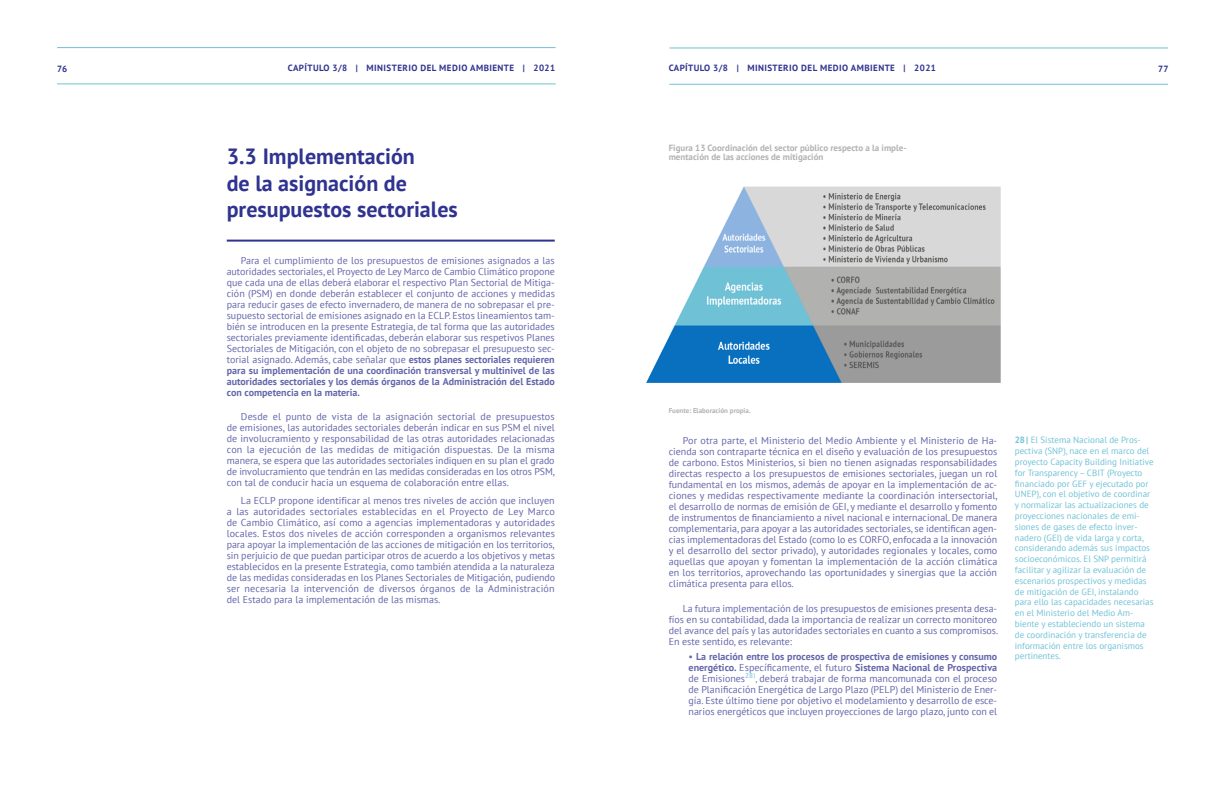
<style>
.page{position:relative;width:1224px;height:792px;background:#fff}
.page>*{position:absolute;margin:0;border:0;box-sizing:border-box;transform-origin:0 0}
.t1{font:700 22px/26.4px "PT Sans";color:#30338f}
.t2{font:10px/11px "PT Sans";color:#6466ab;text-align:justify}
.t3{font:9px/10.8px "PT Sans";color:#70c2d7}
.t4{font:700 9px "PT Sans";letter-spacing:.05em;color:#30338f}
.t5{font:700 9px/9px "PT Sans";color:#b3b2b2}
.t6{font:700 7px "PT Sans";color:#b3b2b2}
.s1{font-weight:700}
.s2{font-size:9px}
</style>
<div class="page">
<hr style="left:669px;top:84px;width:499px;height:1px;background:#70c2d7">
<hr style="left:669px;top:47px;width:499px;height:1px;background:#70c2d7">
<hr style="left:57px;top:83px;width:499px;height:1px;background:#70c2d7">
<hr style="left:57px;top:47px;width:499px;height:1px;background:#70c2d7">
<hr style="left:227px;top:240px;width:328px;height:2px;background:#30338f">
<img style="left:646px;top:186px;width:355px;height:197px">
<p class="t4" style="left:57px;top:63px;width:12px">76</p>
<p class="t4" style="left:288px;top:62px;width:269px">CAPÍTULO 3/8 | MINISTERIO DEL MEDIO AMBIENTE | 2021</p>
<p class="t4" style="left:669px;top:62px;width:269px">CAPÍTULO 3/8 | MINISTERIO DEL MEDIO AMBIENTE | 2021</p>
<p class="t4" style="left:1158px;top:63px;width:12px">77</p>
<h1 class="t1" style="left:227px;top:143px;width:233px">3.3 Implementación<br>de la asignación de presupuestos sectoriales</h1>
<p class="t2" style="left:227px;top:255px;width:330px;text-indent:14px">Para el cumplimiento de los presupuestos de emisiones asignados a las autoridades sectoriales, el Proyecto de Ley Marco de Cambio Climático propone que cada una de ellas deberá elaborar el respectivo Plan Sectorial de Mitiga&shy;ción (PSM) en donde deberán establecer el conjunto de acciones y medidas para reducir gases de efecto invernadero, de manera de no sobrepasar el pre&shy;supuesto sectorial de emisiones asignado en la ECLP. Estos lineamientos tam&shy;bién se introducen en la presente Estrategia, de tal forma que las autoridades sectoriales previamente identificadas, deberán elaborar sus respetivos Planes Sectoriales de Mitigación, con el objeto de no sobrepasar el presupuesto sec&shy;torial asignado. Además, cabe señalar que <span class="s1">estos planes sectoriales requieren para su implementación de una coordinación transversal y multinivel de las autoridades sectoriales y los demás órganos de la Administración del Estado con competencia en la materia.</span></p>
<p class="t2" style="left:227px;top:411px;width:330px;text-indent:14px">Desde el punto de vista de la asignación sectorial de presupuestos de emisiones, las autoridades sectoriales deberán indicar en sus PSM el nivel de involucramiento y responsabilidad de las otras autoridades relacionadas con la ejecución de las medidas de mitigación dispuestas. De la misma manera, se espera que las autoridades sectoriales indiquen en su plan el grado de involucramiento que tendrán en las medidas consideradas en los otros PSM, con tal de conducir hacia un esquema de colaboración entre ellas.</p>
<p class="t2" style="left:227px;top:495px;width:330px;text-indent:14px">La ECLP propone identificar al menos tres niveles de acción que incluyen a las autoridades sectoriales establecidas en el Proyecto de Ley Marco de Cambio Climático, así como a agencias implementadoras y autoridades locales. Estos dos niveles de acción corresponden a organismos relevantes para apoyar la implementación de las acciones de mitigación en los territorios, sin perjuicio de que puedan participar otros de acuerdo a los objetivos y metas establecidos en la presente Estrategia, como también atendida a la naturaleza de las medidas consideradas en los Planes Sectoriales de Mitigación, pudiendo ser necesaria la intervención de diversos órganos de la Administración del Estado para la implementación de las mismas.</p>
<p class="t5" style="left:669px;top:143px;width:239px">Figura 13 Coordinación del sector público respecto a la imple&shy;mentación de las acciones de mitigación</p>
<p class="t6" style="left:669px;top:406px;width:84px">Fuente: Elaboración propia.</p>
<p class="t2" style="left:669px;top:435px;width:331px;text-indent:14px">Por otra parte, el Ministerio del Medio Ambiente y el Ministerio de Ha&shy;cienda son contraparte técnica en el diseño y evaluación de los presupuestos de carbono. Estos Ministerios, si bien no tienen asignadas responsabilidades directas respecto a los presupuestos de emisiones sectoriales, juegan un rol fundamental en los mismos, además de apoyar en la implementación de ac&shy;ciones y medidas respectivamente mediante la coordinación intersectorial, el desarrollo de normas de emisión de GEI, y mediante el desarrollo y fomento de instrumentos de financiamiento a nivel nacional e internacional. De manera complementaria, para apoyar a las autoridades sectoriales, se identifican agen&shy;cias implementadoras del Estado (como lo es CORFO, enfocada a la innovación y el desarrollo del sector privado), y autoridades regionales y locales, como aquellas que apoyan y fomentan la implementación de la acción climática en los territorios, aprovechando las oportunidades y sinergias que la acción climática presenta para ellos.</p>
<p class="t2" style="left:669px;top:603px;width:331px;text-indent:14px">La futura implementación de los presupuestos de emisiones presenta desa&shy;fíos en su contabilidad, dada la importancia de realizar un correcto monitoreo del avance del país y las autoridades sectoriales en cuanto a sus compromisos.<br>En este sentido, es relevante:</p>
<p class="t2" style="left:689px;top:651px;width:310px">• <span class="s1">La relación entre los procesos de prospectiva de emisiones y consumo energético.</span> Específicamente, el futuro <span class="s1">Sistema Nacional de Prospectiva </span>de Emisiones<sup>28|</sup><span class="s2">,</span> deberá trabajar de forma mancomunada con el proceso de Planificación Energética de Largo Plazo (PELP) del Ministerio de Ener&shy;gía. Este último tiene por objetivo el modelamiento y desarrollo de esce&shy;narios energéticos que incluyen proyecciones de largo plazo, junto con el</p>
<p class="t3" style="left:1015px;top:435px;width:140px"><span class="s1">28|</span> El Sistema Nacional de Pros&shy;pectiva (SNP), nace en el marco del proyecto Capacity Building Initiative for Transparency – CBIT (Proyecto financiado por GEF y ejecutado por UNEP), con el objetivo de coordinar y normalizar las actualizaciones de proyecciones nacionales de emi&shy;siones de gases de efecto inver&shy;nadero (GEI) de vida larga y corta, considerando además sus impactos socioeconómicos. El SNP permitirá facilitar y agilizar la evaluación de escenarios prospectivos y medidas de mitigación de GEI, instalando para ello las capacidades necesarias en el Ministerio del Medio Am&shy;biente y estableciendo un sistema de coordinación y transferencia de información entre los organismos pertinentes.</p>
</div>
